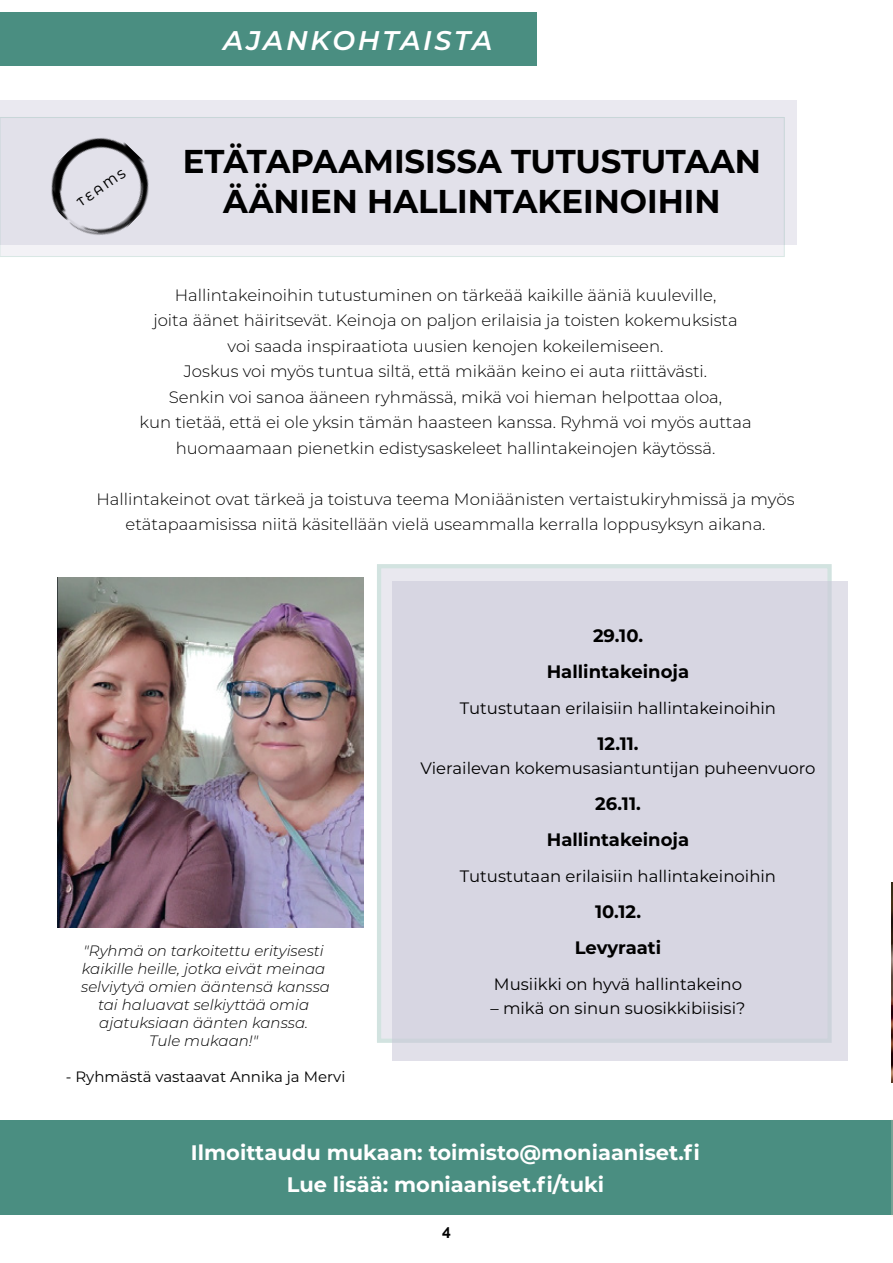
<style>
.page{position:relative;width:893px;height:1263px;background:#fff}
.page>*{position:absolute;margin:0;border:0;box-sizing:border-box;transform-origin:0 0}
.t1{font:700 33px/40.5px "Montserrat";color:#000;text-align:center}
.t2{font:italic 600 27px "Montserrat";letter-spacing:.1em;color:#fff}
.t3{font:700 21px/32px "Montserrat";color:#fff;text-align:center}
.t4{font:700 18px/36px "Montserrat";color:#000;text-align:center}
.t5{font:300 16.5px/25.5px "Montserrat";color:#000;text-align:center}
.t6{font:16.5px "Montserrat";color:#000}
.t7{font:700 15.45px "Raleway";color:#000}
.t8{font:italic 300 15px/18px "Montserrat";color:#000;text-align:center}
.t9{font:15px "Montserrat";color:#000}
.t10{font:500 12px "Montserrat Alternates";color:#000}
.s1{color:#000101}
</style>
<div class="page">
<div style="left:0;top:12px;width:536px;height:54px;background:#4a8e81"></div>
<div style="left:0;top:1121px;width:893px;height:94px;background:#4a8e81"></div>
<svg style="left:891px;top:1119px;width:2px;height:97px"></svg>
<div style="left:0;top:100px;width:796px;height:145px;background:#eae9f0"></div>
<div style="left:0;top:117px;width:785px;height:140px;background:linear-gradient(to bottom,#dfdee8,#e7e6ee)"></div>
<img style="left:33px;top:119px;width:135px;height:135px">
<img style="left:892px;top:883px;width:1px;height:199px">
<img style="left:58px;top:578px;width:306px;height:349px">
<svg style="left:377px;top:564px;width:455px;height:479px;fill:#e9e8ef"></svg>
<div style="left:392px;top:581px;width:456px;height:480px;background:#d7d6e2"></div>
<p class="t10" style="left:74px;top:196px;width:57px;rotate:-34deg">TEAMS</p>
<h2 class="t2" style="left:223px;top:21px;width:270px">AJANKOHTAISTA</h2>
<h1 class="t1" style="left:183px;top:139px;width:580px">ETÄTAPAAMISISSA TUTUSTUTAAN<br>ÄÄNIEN HALLINTAKEINOIHIN</h1>
<p class="t5" style="left:139px;top:282px;width:614px">Hallintakeinoihin tutustuminen on tärkeää kaikille ääniä kuuleville,<br>joita äänet häiritsevät. Keinoja on paljon erilaisia ja toisten kokemuksista<br>voi saada inspiraatiota uusien kenojen kokeilemiseen.<br>Joskus voi myös tuntua siltä, että mikään keino ei auta riittävästi.<br>Senkin voi sanoa ääneen ryhmässä, mikä voi hieman helpottaa oloa,<br>kun tietää, että ei ole yksin tämän haasteen kanssa. Ryhmä voi myös auttaa huomaamaan pienetkin edistysaskeleet hallintakeinojen käytössä.</p>
<p class="t5" style="left:97px;top:485px;width:699px">Hallintakeinot ovat tärkeä ja toistuva teema Moniäänisten vertaistukiryhmissä ja myös etätapaamisissa niitä käsitellään vielä useammalla kerralla loppusyksyn aikana<span class="s1">.</span></p>
<p class="t8" style="left:81px;top:942px;width:250px">"Ryhmä on tarkoitettu erityisesti kaikille heille, jotka eivät meinaa selviytyä omien ääntensä kanssa tai haluavat selkiyttää omia ajatuksiaan äänten kanssa.<br>Tule mukaan!"</p>
<p class="t9" style="left:66px;top:1067px;width:281px">- Ryhmästä vastaavat Annika ja Mervi</p>
<p class="t4" style="left:547px;top:616px;width:144px">29.10.<br>Hallintakeinoja</p>
<p class="t6" style="left:460px;top:696px;width:318px">Tutustutaan erilaisiin hallintakeinoihin</p>
<p class="t4" style="left:597px;top:724px;width:43px">12.11.</p>
<p class="t6" style="left:420px;top:756px;width:397px">Vierailevan kokemusasiantuntijan puheenvuoro</p>
<p class="t4" style="left:547px;top:784px;width:144px">26.11.<br>Hallintakeinoja</p>
<p class="t6" style="left:460px;top:864px;width:318px">Tutustutaan erilaisiin hallintakeinoihin</p>
<p class="t4" style="left:575px;top:892px;width:88px">10.12.<br>Levyraati</p>
<p class="t6" style="left:494px;top:972px;width:250px">Musiikki on hyvä hallintakeino</p>
<p class="t6" style="left:490px;top:996px;width:257px">– mikä on sinun suosikkibiisisi?</p>
<p class="t3" style="left:191px;top:1136px;width:511px">Ilmoittaudu mukaan: toimisto@moniaaniset.fi<br>Lue lisää: moniaaniset.fi/tuki</p>
<p class="t7" style="left:442px;top:1222px;width:10px">4</p>
</div>
